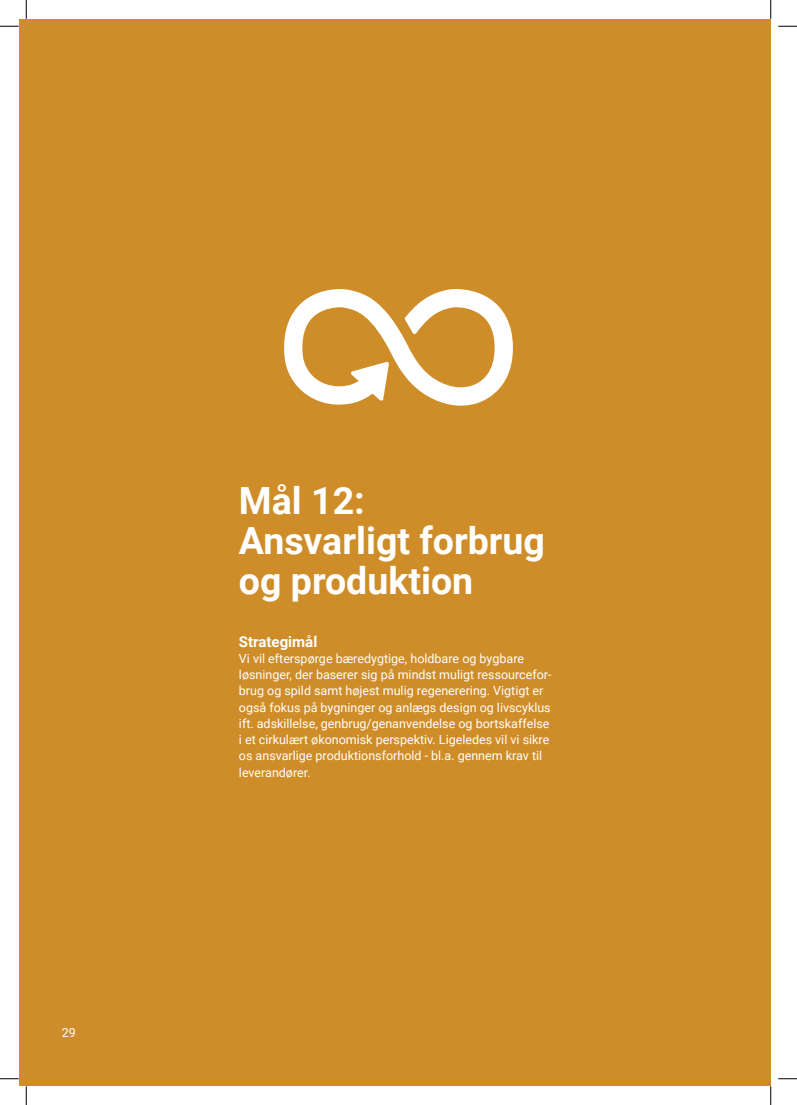
<style>
.page{position:relative;width:797px;height:1105px;background:#fff}
.page>*{position:absolute;margin:0;border:0;box-sizing:border-box;transform-origin:0 0}
.Rubrik{font:700 37.5px/40px "Roboto";color:#fff}
.mellem{font:700 15px "Roboto";color:#fff}
.Brød{font:12.5px/16.2px "Roboto";color:#fff}
</style>
<div class="page">
<div style="left:19px;top:19px;width:751px;height:1067px;background:#cf8d29"></div>
<svg style="left:284px;top:289px;width:229px;height:117px"></svg>
<svg style="left:0;top:25px;width:19px;height:2px"></svg>
<svg style="left:778px;top:25px;width:19px;height:2px"></svg>
<svg style="left:0;top:1078px;width:19px;height:1px"></svg>
<svg style="left:778px;top:1078px;width:19px;height:1px"></svg>
<svg style="left:25px;top:0;width:2px;height:19px"></svg>
<svg style="left:25px;top:1086px;width:2px;height:19px"></svg>
<svg style="left:770px;top:0;width:1px;height:19px"></svg>
<svg style="left:770px;top:1086px;width:1px;height:19px"></svg>
<p class="Brød" style="left:62px;top:1023px;width:16px">29</p>
<p class="Rubrik" style="left:239px;top:479px;width:307px">Mål 12:<br>Ansvarligt forbrug og produktion</p>
<p class="mellem" style="left:239px;top:631px;width:80px">Strategimål</p>
<p class="Brød" style="left:239px;top:650px;width:314px">Vi vil efterspørge bæredygtige, holdbare og bygbare løsninger, der baserer sig på mindst muligt ressourcefor&shy;brug og spild samt højest mulig regenerering. Vigtigt er også fokus på bygninger og anlægs design og livscyklus ift. adskillelse, genbrug/genanvendelse og bortskaffelse i et cirkulært økonomisk perspektiv. Ligeledes vil vi sikre os ansvarlige produktionsforhold - bl.a. gennem krav til leverandører.</p>
</div>
